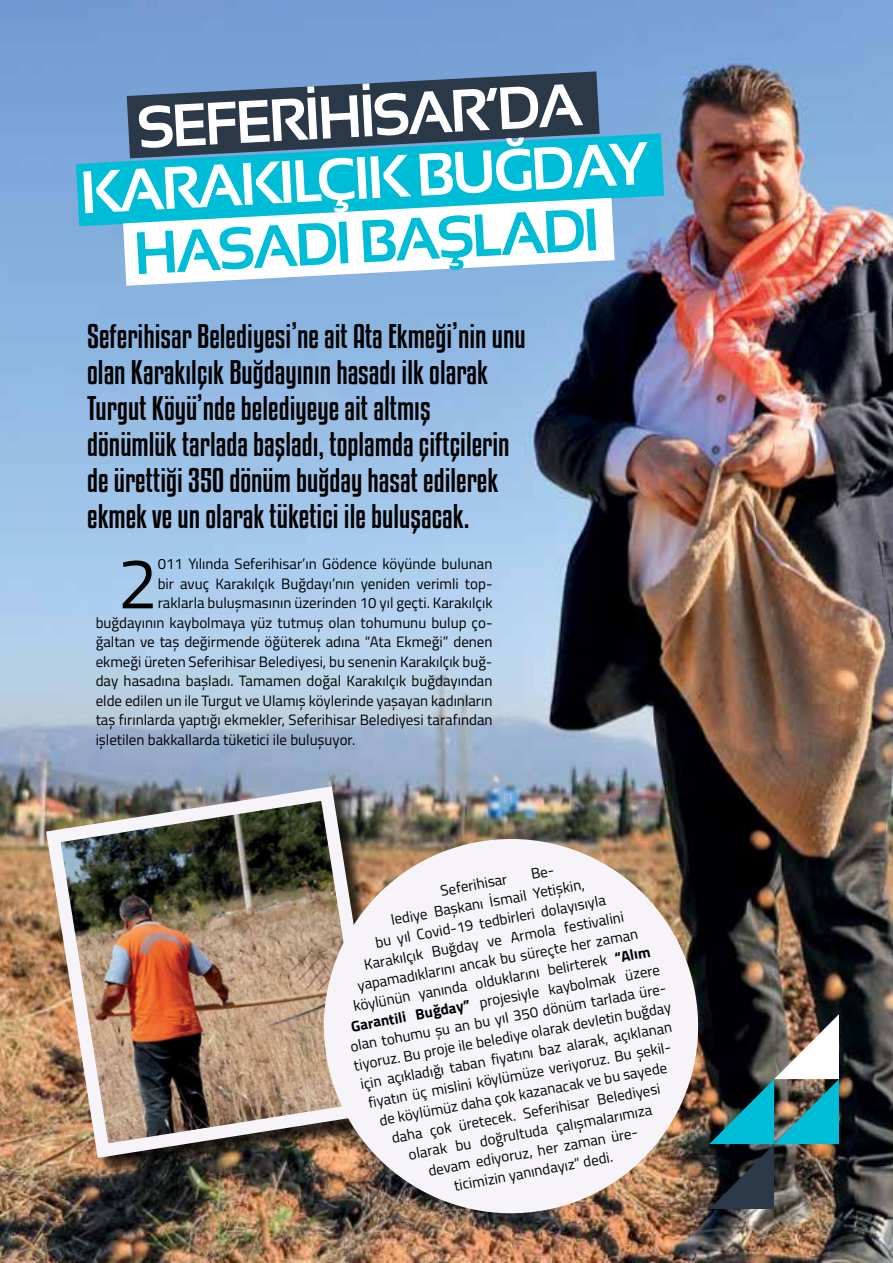
<style>
.page{position:relative;width:893px;height:1263px;background:#fff}
.page>*{position:absolute;margin:0;border:0;box-sizing:border-box;transform-origin:0 0}
.t1{font:71.4px "Titillium";color:#000}
.t2{font:700 59.7px/61.9px "Sansation";color:#fff;text-align:center}
.t3{font:700 59.7px "Sansation";color:#00bdd7}
.t4{font:30px/36px "Kenyan Coffee Rg";color:#000}
.t5{font:15px "Titillium";color:#000}
.s1{font-weight:700}
</style>
<div class="page">
<img style="left:0;top:0;width:893px;height:1263px">
<img style="left:714px;top:1014px;width:125px;height:195px">
<svg style="left:127px;top:71px;width:473px;height:62px;background:#3a4d65"></svg>
<svg style="left:76px;top:133px;width:588px;height:93px;background:#14a6c1"></svg>
<svg style="left:123px;top:198px;width:492px;height:88px"></svg>
<div style="left:49px;top:789px;width:352px;height:387px;background:#000;opacity:.75"></div>
<img style="left:39px;top:779px;width:352px;height:386px">
<img style="left:308px;top:823px;width:406px;height:406px">
<svg style="left:531px;top:867px;width:22px;height:12px"></svg>
<h2 class="t2" style="left:75px;top:100px;width:569px;rotate:-3deg">SEFERİHİSAR’DA<br>KARAKILÇIK BUĞDAY</h2>
<h2 class="t3" style="left:132px;top:220px;width:468px;rotate:-3deg">HASADI BAŞLADI</h2>
<p class="t4" style="left:87px;top:318px;width:440px">Seferihisar Belediyesi’ne ait Ata Ekmeği’nin unu olan Karakılçık Buğdayının hasadı ilk olarak Turgut Köyü’nde belediyeye ait altmış dönümlük tarlada başladı, toplamda çiftçilerin de ürettiği 350 dönüm buğday hasat edilerek ekmek ve un olarak tüketici ile buluşacak.</p>
<h1 class="t1" style="left:118px;top:531px;width:41px">2</h1>
<p class="t5" style="left:158px;top:553px;width:336px">011 Yılında Seferihisar’ın Gödence köyünde bulunan</p>
<p class="t5" style="left:158px;top:573px;width:336px">bir avuç Karakılçık Buğdayı’nın yeniden verimli top-</p>
<p class="t5" style="left:158px;top:592px;width:336px">raklarla buluşmasının üzerinden 10 yıl geçti. Karakılçık</p>
<p class="t5" style="left:96px;top:612px;width:398px">buğdayının kaybolmaya yüz tutmuş olan tohumunu bulup ço-</p>
<p class="t5" style="left:96px;top:631px;width:398px">ğaltan ve taş değirmende öğüterek adına “Ata Ekmeği” denen</p>
<p class="t5" style="left:96px;top:651px;width:398px">ekmeği üreten Seferihisar Belediyesi, bu senenin Karakılçık buğ-</p>
<p class="t5" style="left:96px;top:670px;width:398px">day hasadına başladı. Tamamen doğal Karakılçık buğdayından</p>
<p class="t5" style="left:96px;top:690px;width:398px">elde edilen un ile Turgut ve Ulamış köylerinde yaşayan kadınların</p>
<p class="t5" style="left:96px;top:709px;width:398px">taş fırınlarda yaptığı ekmekler, Seferihisar Belediyesi tarafından</p>
<p class="t5" style="left:96px;top:729px;width:261px">işletilen bakkallarda tüketici ile buluşuyor.</p>
<p class="t5" style="left:438px;top:880px;width:69px;rotate:-11deg">Seferihisar</p>
<p class="t5" style="left:389px;top:910px;width:198px;rotate:-11deg">lediye Başkanı İsmail Yetişkin,</p>
<p class="t5" style="left:373px;top:933px;width:235px;rotate:-11deg">bu yıl Covid-19 tedbirleri dolayısıyla</p>
<p class="t5" style="left:362px;top:955px;width:265px;rotate:-11deg">Karakılçık Buğday ve Armola festivalini</p>
<p class="t5" style="left:356px;top:976px;width:286px;rotate:-11deg">yapamadıklarını ancak bu süreçte her zaman</p>
<p class="t5" style="left:352px;top:996px;width:303px;rotate:-11deg">köylünün yanında olduklarını belirterek <span class="s1">“Alım</span></p>
<p class="t5" style="left:349px;top:1017px;width:315px;rotate:-11deg"><span class="s1">Garantili Buğday”</span> projesiyle kaybolmak üzere</p>
<p class="t5" style="left:349px;top:1037px;width:323px;rotate:-11deg">olan tohumu şu an bu yıl 350 dönüm tarlada üre-</p>
<p class="t5" style="left:352px;top:1056px;width:324px;rotate:-11deg">tiyoruz. Bu proje ile belediye olarak devletin buğday</p>
<p class="t5" style="left:359px;top:1075px;width:318px;rotate:-11deg">için açıkladığı taban fiyatını baz alarak, açıklanan</p>
<p class="t5" style="left:367px;top:1093px;width:310px;rotate:-11deg">fiyatın üç mislini köylümüze veriyoruz. Bu şekil-</p>
<p class="t5" style="left:377px;top:1111px;width:294px;rotate:-11deg">de köylümüz daha çok kazanacak ve bu sayede</p>
<p class="t5" style="left:390px;top:1128px;width:274px;rotate:-11deg">daha çok üretecek. Seferihisar Belediyesi</p>
<p class="t5" style="left:407px;top:1145px;width:249px;rotate:-11deg">olarak bu doğrultuda çalışmalarımıza</p>
<p class="t5" style="left:426px;top:1161px;width:215px;rotate:-11deg">devam ediyoruz, her zaman üre-</p>
<p class="t5" style="left:452px;top:1176px;width:163px;rotate:-11deg">ticimizin yanındayız” dedi.</p>
</div>
